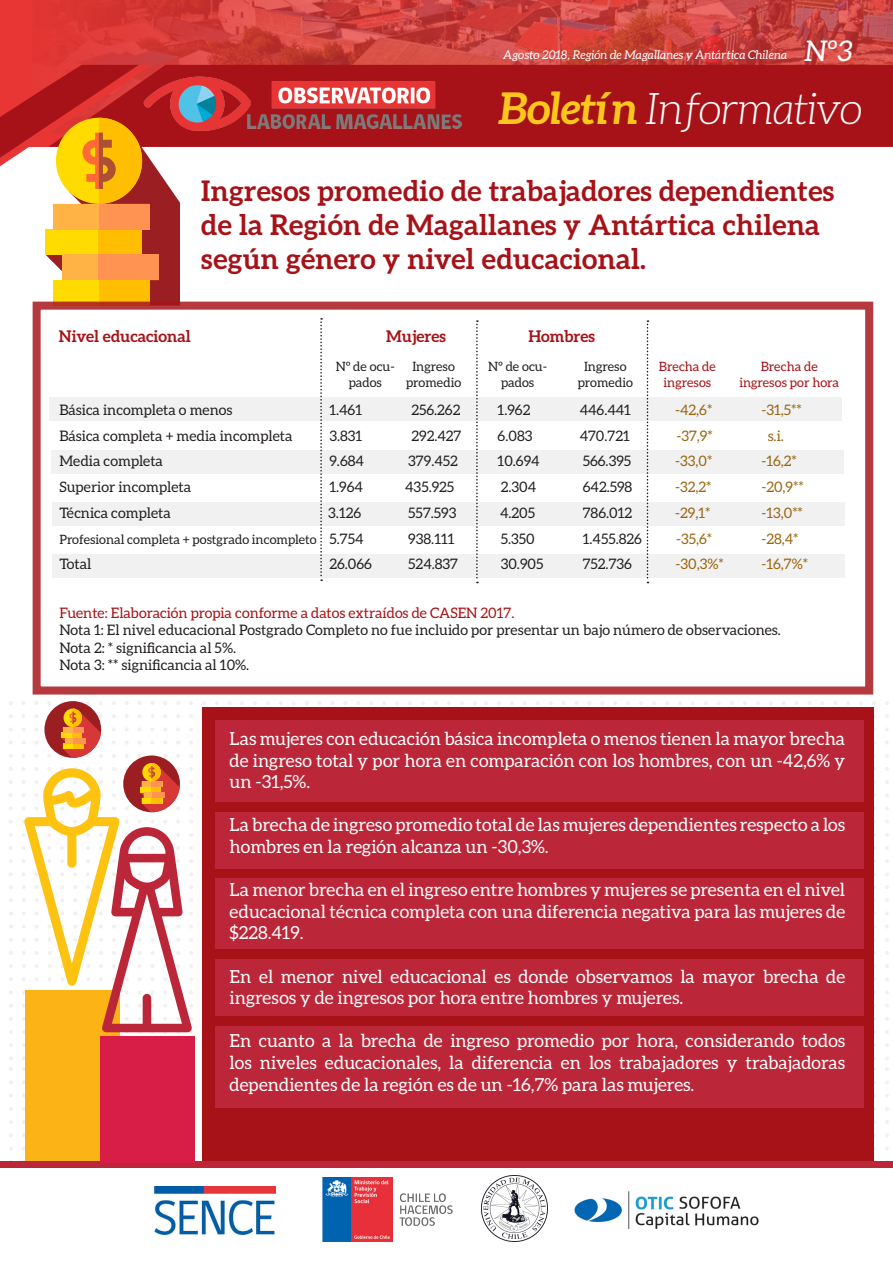
<style>
.page{position:relative;width:893px;height:1263px;background:#fff}
.page>*{position:absolute;margin:0;border:0;box-sizing:border-box;transform-origin:0 0}
.t1{font:italic 300 43.65px "Aleo";letter-spacing:-.02em;color:#fff}
.t2{font:italic 28.5px "Aleo";color:#fff}
.t3{font:700 28.35px "Aleo";letter-spacing:.01em;color:#a61217}
.t4{font:18px/21.6px "Aleo";color:#fff;text-align:justify}
.t5{font:700 16.05px "Aleo";color:#a61217}
.t6{font:14.4px "Aleo";color:#231f20}
.t7{font:14.4px "Aleo";color:#9b6510}
.t8{font:14.4px "Aleo";color:#a61217}
.t9{font:12.9px/15.5px "Aleo";color:#231f20;text-align:center}
.t10{font:12.9px "Aleo";color:#a61217}
.t11{font:italic 12px "Aleo";color:#fff}
.s1{font-weight:700;color:#ffc71c}
.s2{font-size:14.4px}
</style>
<div class="page">
<img style="left:0;top:1067px;width:234px;height:101px">
<img style="left:239px;top:1167px;width:239px;height:1px">
<img style="left:483px;top:1167px;width:239px;height:1px">
<img style="left:729px;top:1066px;width:164px;height:102px">
<img style="left:730px;top:701px;width:159px;height:178px">
<img style="left:9px;top:885px;width:184px;height:175px">
<img style="left:873px;top:883px;width:16px;height:180px">
<div style="left:202px;top:707px;width:671px;height:454px;background:#a61217"></div>
<div style="left:25px;top:991px;width:94px;height:172px;background:#fbb316"></div>
<div style="left:215px;top:812px;width:648px;height:56px;background:#bc2639"></div>
<div style="left:215px;top:879px;width:648px;height:70px;background:#bc2639"></div>
<div style="left:215px;top:959px;width:648px;height:57px;background:#bc2639"></div>
<div style="left:215px;top:1026px;width:648px;height:82px;background:#bc2639"></div>
<div style="left:215px;top:720px;width:648px;height:82px;background:#bc2639"></div>
<img style="left:33px;top:0;width:860px;height:65px">
<div style="left:180px;top:65px;width:713px;height:82px;background:#a61217"></div>
<img style="left:76px;top:54px;width:233px;height:82px">
<img style="left:204px;top:74px;width:299px;height:73px">
<img style="left:155px;top:1187px;width:120px;height:47px">
<img style="left:481px;top:1175px;width:67px;height:67px">
<img style="left:323px;top:1178px;width:130px;height:64px">
<img style="left:574px;top:1191px;width:185px;height:37px">
<svg style="left:0;top:60px;width:180px;height:245px"></svg>
<div style="left:0;top:1161px;width:893px;height:6px;background:#bc2639"></div>
<div style="left:33px;top:302px;width:840px;height:392px;border:8px solid #a61217"></div>
<div style="left:51px;top:449px;width:793px;height:24px;background:#ececee"></div>
<div style="left:52px;top:502px;width:793px;height:24px;background:#ececee"></div>
<div style="left:52px;top:554px;width:793px;height:24px;background:#ececee"></div>
<div style="left:49px;top:397px;width:793px;height:24px;background:#ececee"></div>
<svg style="left:476px;top:320px;width:2px;height:263px"></svg>
<svg style="left:647px;top:320px;width:1px;height:263px"></svg>
<svg style="left:320px;top:318px;width:2px;height:263px"></svg>
<div style="left:100px;top:1036px;width:95px;height:127px;background:#d81e46"></div>
<div style="left:44px;top:701px;width:57px;height:57px;background:#9b1e23;border-radius:50%"></div>
<svg style="left:24px;top:708px;width:168px;height:324px"></svg>
<p class="t11" style="left:503px;top:48px;width:286px">Agosto 2018, Región de Magallanes y Antártica Chilena</p>
<p class="t2" style="left:805px;top:34px;width:50px">Nº3</p>
<p class="t1" style="left:497px;top:85px;width:367px"><span class="s1">Boletín</span> Informativo</p>
<p class="t3" style="left:201px;top:175px;width:634px">Ingresos promedio de trabajadores dependientes</p>
<p class="t3" style="left:201px;top:209px;width:620px">de la Región de Magallanes y Antártica chilena</p>
<p class="t3" style="left:201px;top:243px;width:446px">según género y nivel educacional.</p>
<p class="t5" style="left:59px;top:327px;width:133px">Nivel educacional</p>
<p class="t5" style="left:386px;top:327px;width:61px">Mujeres</p>
<p class="t5" style="left:528px;top:327px;width:68px">Hombres</p>
<p class="t9" style="left:336px;top:359px;width:61px">Nº de ocu&shy;pados</p>
<p class="t9" style="left:488px;top:359px;width:61px">Nº de ocu&shy;pados</p>
<p class="t9" style="left:412px;top:359px;width:44px">Ingreso</p>
<p class="t9" style="left:406px;top:374px;width:57px">promedio</p>
<p class="t9" style="left:584px;top:359px;width:44px">Ingreso</p>
<p class="t9" style="left:578px;top:374px;width:57px">promedio</p>
<p class="t10" style="left:659px;top:360px;width:58px">Brecha de</p>
<p class="t10" style="left:664px;top:375px;width:49px">ingresos</p>
<p class="t10" style="left:761px;top:360px;width:58px">Brecha de</p>
<p class="t10" style="left:739px;top:375px;width:101px">ingresos por hora</p>
<p class="t6" style="left:59px;top:402px;width:174px">Básica incompleta o menos</p>
<p class="t6" style="left:329px;top:402px;width:34px">1.461</p>
<p class="t6" style="left:411px;top:402px;width:50px">256.262</p>
<p class="t6" style="left:498px;top:402px;width:34px">1.962</p>
<p class="t6" style="left:580px;top:402px;width:53px">446.441</p>
<p class="t7" style="left:675px;top:402px;width:39px">-42,6*</p>
<p class="t7" style="left:761px;top:402px;width:42px">-31,5**</p>
<p class="t6" style="left:59px;top:427px;width:235px">Básica completa + media incompleta</p>
<p class="t6" style="left:329px;top:427px;width:34px">3.831</p>
<p class="t6" style="left:411px;top:427px;width:51px">292.427</p>
<p class="t6" style="left:498px;top:427px;width:36px">6.083</p>
<p class="t6" style="left:580px;top:427px;width:52px">470.721</p>
<p class="t7" style="left:676px;top:427px;width:38px">-37,9*</p>
<p class="t7" style="left:768px;top:427px;width:18px">s.i.</p>
<p class="t6" style="left:59px;top:453px;width:105px">Media completa</p>
<p class="t6" style="left:329px;top:453px;width:36px">9.684</p>
<p class="t6" style="left:408px;top:453px;width:51px">379.452</p>
<p class="t6" style="left:498px;top:453px;width:44px">10.694</p>
<p class="t6" style="left:583px;top:453px;width:50px">566.395</p>
<p class="t7" style="left:675px;top:453px;width:39px">-33,0*</p>
<p class="t7" style="left:761px;top:453px;width:37px">-16,2*</p>
<p class="t6" style="left:59px;top:479px;width:133px">Superior incompleta</p>
<p class="t6" style="left:329px;top:479px;width:35px">1.964</p>
<p class="t6" style="left:405px;top:479px;width:51px">435.925</p>
<p class="t6" style="left:501px;top:479px;width:37px">2.304</p>
<p class="t6" style="left:583px;top:479px;width:51px">642.598</p>
<p class="t7" style="left:675px;top:479px;width:38px">-32,2*</p>
<p class="t7" style="left:761px;top:479px;width:44px">-20,9**</p>
<p class="t6" style="left:59px;top:505px;width:113px">Técnica completa</p>
<p class="t6" style="left:328px;top:505px;width:34px">3.126</p>
<p class="t6" style="left:408px;top:505px;width:50px">557.593</p>
<p class="t6" style="left:500px;top:505px;width:37px">4.205</p>
<p class="t6" style="left:583px;top:505px;width:51px">786.012</p>
<p class="t7" style="left:675px;top:505px;width:37px">-29,1*</p>
<p class="t7" style="left:761px;top:505px;width:43px">-13,0**</p>
<p class="t9" style="left:59px;top:531px;width:306px">Profesional completa + postgrado incompleto <span class="s2">5.754</span></p>
<p class="t6" style="left:408px;top:530px;width:48px">938.111</p>
<p class="t6" style="left:501px;top:530px;width:35px">5.350</p>
<p class="t6" style="left:583px;top:530px;width:61px">1.455.826</p>
<p class="t7" style="left:676px;top:530px;width:38px">-35,6*</p>
<p class="t7" style="left:761px;top:530px;width:39px">-28,4*</p>
<p class="t6" style="left:59px;top:556px;width:34px">Total</p>
<p class="t6" style="left:329px;top:556px;width:44px">26.066</p>
<p class="t6" style="left:408px;top:556px;width:51px">524.837</p>
<p class="t6" style="left:501px;top:556px;width:44px">30.905</p>
<p class="t6" style="left:583px;top:556px;width:51px">752.736</p>
<p class="t7" style="left:676px;top:556px;width:50px">-30,3%*</p>
<p class="t7" style="left:761px;top:556px;width:48px">-16,7%*</p>
<p class="t8" style="left:59px;top:605px;width:457px">Fuente: Elaboración propia conforme a datos extraídos de CASEN 2017.</p>
<p class="t6" style="left:59px;top:622px;width:723px">Nota 1: El nivel educacional Postgrado Completo no fue incluido por presentar un bajo número de observaciones.</p>
<p class="t6" style="left:59px;top:639px;width:178px">Nota 2: * significancia al 5%.</p>
<p class="t6" style="left:59px;top:657px;width:191px">Nota 3: ** significancia al 10%.</p>
<p class="t4" style="left:230px;top:727px;width:617px">Las mujeres con educación básica incompleta o menos tienen la mayor brecha de ingreso total y por hora en comparación con los hombres, con un -42,6% y un -31,5%.</p>
<p class="t4" style="left:230px;top:814px;width:617px">La brecha de ingreso promedio total de las mujeres dependientes respecto a los hombres en la región alcanza un -30,3%.</p>
<p class="t4" style="left:230px;top:879px;width:617px">La menor brecha en el ingreso entre hombres y mujeres se presenta en el nivel educacional técnica completa con una diferencia negativa para las mujeres de $228.419.</p>
<p class="t4" style="left:230px;top:965px;width:617px">En el menor nivel educacional es donde observamos la mayor brecha de ingresos y de ingresos por hora entre hombres y mujeres.</p>
<p class="t4" style="left:230px;top:1030px;width:617px">En cuanto a la brecha de ingreso promedio por hora, considerando todos los niveles educacionales, la diferencia en los trabajadores y trabajadoras dependientes de la región es de un -16,7% para las mujeres.</p>
</div>
